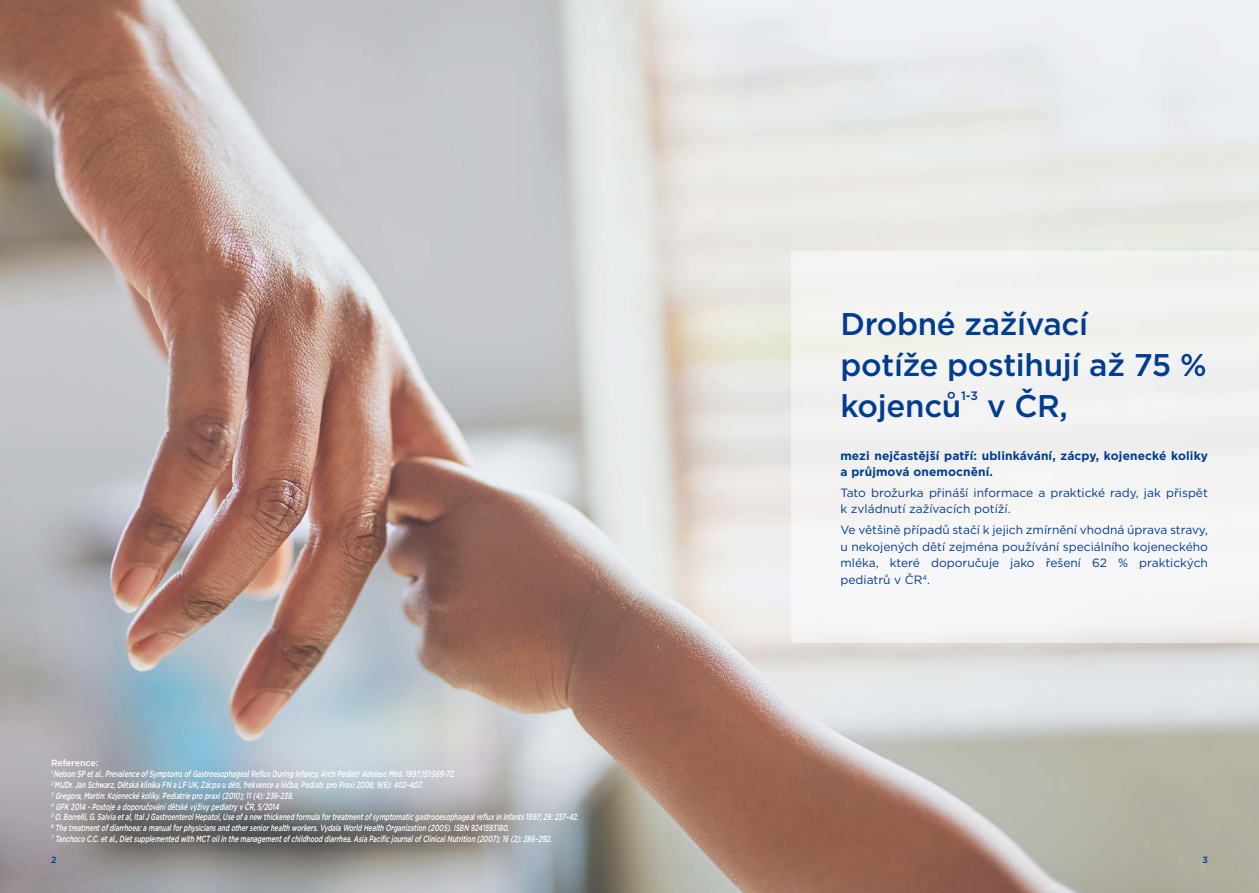
<style>
.page{position:relative;width:1259px;height:893px;background:#fff}
.page>*{position:absolute;margin:0;border:0;box-sizing:border-box;transform-origin:0 0}
.t1{font:500 31.35px/41.2px "Gotham";letter-spacing:-.01em;color:#003d90}
.t2{font:500 12.15px "Gotham";color:#003d90}
.t3{font:12px/16.5px "Gotham";color:#003d90}
.t4{font:700 12px/16.5px "Gotham";letter-spacing:.01em;color:#003d90}
.t5{font:italic 500 9px/10.8px "Gotham";color:#fff;scale:.7 1}
.t6{font:500 9px "Gotham";color:#003d90}
.s1{font-style:normal}
</style>
<div class="page">
<img style="left:0;top:0;width:1259px;height:893px">
<div style="left:791px;top:251px;width:468px;height:391px;background:#f3f3f2"></div>
<p class="t5" style="left:51px;top:758px;width:758px"><span class="s1">Reference:<br></span><sup>1</sup>NelsonSP etal.,PrevalenceofSymptomsofGastroesophagealRefluxDuring Infancy,ArchPediatrAdolescMed.1997;151:569-72.<br><sup>2</sup>MUDr.JanSchwarz,DětskáklinikaFN aLF UK,Zácpaudětí,frekvencealéčba;Pediatr.pro Praxi2008;9(6):402–407.<br><sup>3</sup> Gregora,Martin:Kojeneckékoliky.Pediatriepro praxi(2010);11(4):236-238.<br><sup>4</sup> GFK 2014 -PostojeadoporučovánídětskévýživypediatryvČR,5/2014<br><sup>5</sup> O.Borrelli,G.Salviaetal,ItalJGastroenterolHepatol,Useofanew thickened formulafortreatmentofsymptomaticgastrooesophagealrefluxininfants1997;29:237–42.<br><sup>6</sup> Thetreatmentofdiarrhoea:amanualforphysiciansand otherseniorhealthworkers.VydalaWorld HealthOrganization(2005).ISBN 9241593180.<br><sup>7</sup> Tanchoco C.C.etal.,Dietsupplemented withMCT oilinthemanagementofchildhood diarrhea.AsiaPacificjournalofClinicalNutrition(2007);16 (2):286–292.</p>
<h1 class="t1" style="left:840px;top:302px;width:368px">Drobné zažívací<br>potíže postihují až 75 % kojenců</h1>
<h2 class="t2" style="left:961px;top:388px;width:18px">1-3</h2>
<h1 class="t1" style="left:987px;top:385px;width:83px">v ČR,</h1>
<h3 class="t4" style="left:840px;top:447px;width:369px">mezi nejčastější patří: ublinkávání, zácpy, kojenecké koliky a průjmová onemocnění.</h3>
<h3 class="t3" style="left:840px;top:484px;width:369px">Tato brožurka přináší informace a praktické rady, jak přispět k zvládnutí zažívacích potíží.</h3>
<h3 class="t3" style="left:840px;top:521px;width:369px;text-align:justify">Ve většině případů stačí k jejich zmírnění vhodná úprava stravy, u nekojených dětí zejména používání speciálního kojeneckého mléka, které doporučuje jako řešení 62 % praktických pediatrů v ČR<sup>4</sup>.</h3>
<p class="t6" style="left:51px;top:854px;width:7px">2</p>
<p class="t6" style="left:1202px;top:854px;width:7px">3</p>
</div>
